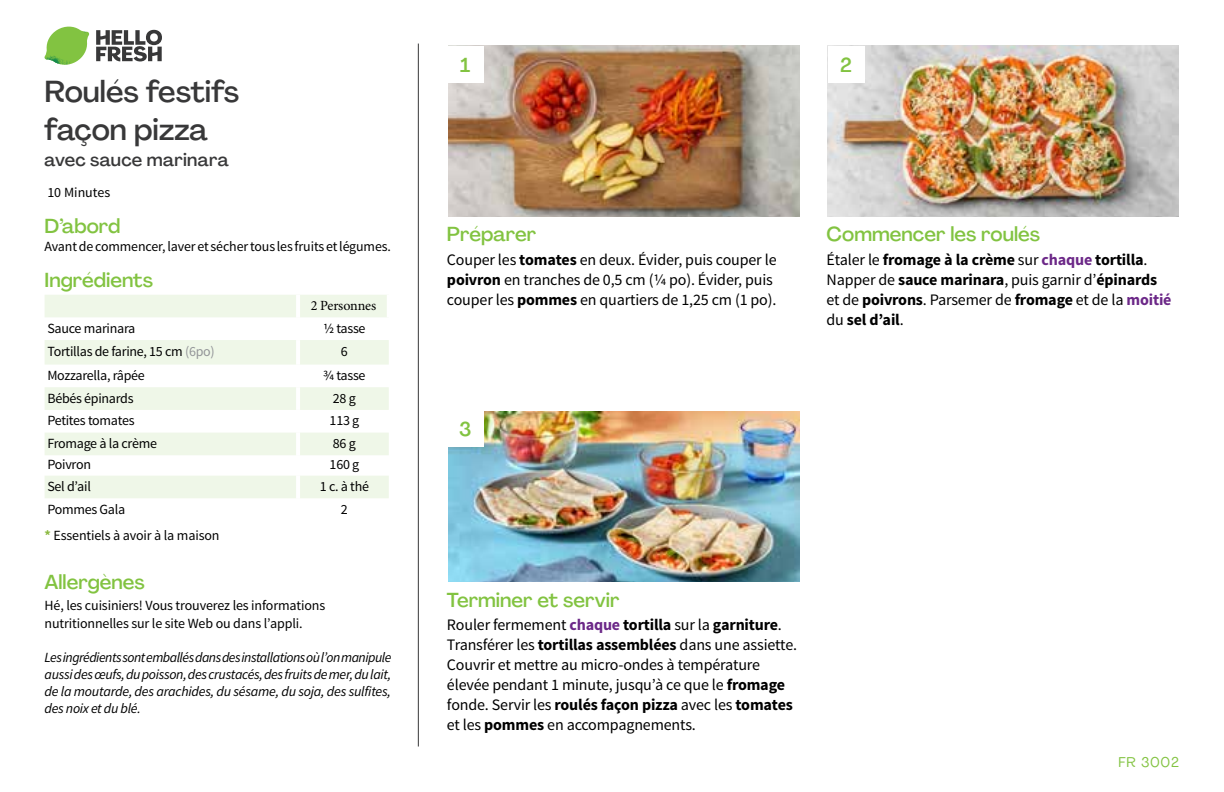
<style>
.page{position:relative;width:1224px;height:792px;background:#fff}
.page>*{position:absolute;margin:0;border:0;box-sizing:border-box;transform-origin:0 0}
.t1{font:500 30px/38px "Agrandir";color:#383839}
.t2{font:500 20px "Agrandir";color:#82c341}
.t3{font:500 18px "Agrandir";letter-spacing:.015em;color:#383839}
.t4{font:16px/20px "Source Sans Pro";letter-spacing:-.01em;color:#000}
.t5{font:700 16px/20px "Source Sans Pro";letter-spacing:-.01em;color:#000}
.t6{font:14px/18px "Source Sans Pro";letter-spacing:-.02em;color:#000}
.t7{font:italic 14px/17px "Source Sans Pro";letter-spacing:-.015em;color:#000;text-align:justify}
.t8{font:14px "Minion Pro";letter-spacing:-.01em;color:#000}
.t9{font:14px "Source Sans Pro";color:#000}
.t10{font:14px "Agrandir";letter-spacing:.05em;color:#82c341}
.s1{color:#939598}
.s2{font-weight:700;color:#8cba42}
.s3{font-weight:700}
.s4{font-weight:400}
.s5{color:#6c2888}
.s6{font-weight:700;color:#6c2888}
</style>
<div class="page">
<svg style="left:96px;top:29px;width:66px;height:33px"></svg>
<svg style="left:48px;top:27px;width:39px;height:25px"></svg>
<img style="left:69px;top:27px;width:20px;height:17px">
<img style="left:47px;top:41px;width:38px;height:7px">
<img style="left:44px;top:44px;width:40px;height:21px">
<img style="left:68px;top:48px;width:17px;height:17px">
<hr style="left:418px;top:44px;width:1px;height:703px;background:#383839">
<svg style="left:45px;top:295px;width:344px;height:203px;fill:#eff7e8"></svg>
<hr style="left:296px;top:295px;width:4px;height:22px;background:#fff">
<hr style="left:387px;top:295px;width:4px;height:22px;background:#fff">
<hr style="left:296px;top:317px;width:4px;height:23px;background:#fff">
<hr style="left:296px;top:340px;width:4px;height:25px;background:#fff">
<hr style="left:296px;top:365px;width:4px;height:22px;background:#fff">
<hr style="left:296px;top:387px;width:4px;height:23px;background:#fff">
<hr style="left:296px;top:410px;width:4px;height:23px;background:#fff">
<hr style="left:296px;top:433px;width:4px;height:22px;background:#fff">
<hr style="left:296px;top:455px;width:4px;height:21px;background:#fff">
<hr style="left:296px;top:476px;width:4px;height:22px;background:#fff">
<img style="left:448px;top:46px;width:351px;height:170px">
<img style="left:448px;top:411px;width:351px;height:171px">
<img style="left:828px;top:46px;width:351px;height:170px">
<div style="left:447px;top:46px;width:37px;height:36px;background:#fff"></div>
<div style="left:447px;top:411px;width:37px;height:36px;background:#fff"></div>
<div style="left:828px;top:46px;width:36px;height:36px;background:#fff"></div>
<h1 class="t1" style="left:45px;top:72px;width:196px">Roulés festifs façon pizza</h1>
<p class="t3" style="left:45px;top:148px;width:186px">avec sauce marinara</p>
<p class="t9" style="left:47px;top:184px;width:64px">10 Minutes</p>
<p class="t2" style="left:45px;top:214px;width:77px">D’abord</p>
<p class="t6" style="left:45px;top:238px;width:348px">Avant de commencer, laver et sécher tous les fruits et légumes.</p>
<p class="t2" style="left:45px;top:267px;width:110px">Ingrédients</p>
<p class="t8" style="left:311px;top:296px;width:67px">2 Personnes</p>
<p class="t6" style="left:47px;top:319px;width:90px">Sauce marinara</p>
<p class="t6" style="left:323px;top:319px;width:44px">1/2 tasse</p>
<p class="t6" style="left:47px;top:343px;width:169px">Tortillas de farine, 15 cm <span class="s1">(6po)</span></p>
<p class="t6" style="left:341px;top:343px;width:8px">6</p>
<p class="t6" style="left:47px;top:366px;width:99px">Mozzarella, râpée</p>
<p class="t6" style="left:323px;top:366px;width:44px">3/4 tasse</p>
<p class="t6" style="left:47px;top:389px;width:88px">Bébés épinards</p>
<p class="t6" style="left:333px;top:389px;width:24px">28 g</p>
<p class="t6" style="left:47px;top:412px;width:89px">Petites tomates</p>
<p class="t6" style="left:330px;top:412px;width:31px">113 g</p>
<p class="t6" style="left:47px;top:435px;width:111px">Fromage à la crème</p>
<p class="t6" style="left:333px;top:435px;width:24px">86 g</p>
<p class="t6" style="left:47px;top:456px;width:45px">Poivron</p>
<p class="t6" style="left:330px;top:456px;width:31px">160 g</p>
<p class="t6" style="left:47px;top:478px;width:45px">Sel d’ail</p>
<p class="t6" style="left:320px;top:478px;width:51px">1 c. à thé</p>
<p class="t6" style="left:47px;top:500px;width:79px">Pommes Gala</p>
<p class="t6" style="left:341px;top:500px;width:8px">2</p>
<p class="t6" style="left:45px;top:527px;width:176px"><span class="s2">*</span> Essentiels à avoir à la maison</p>
<p class="t2" style="left:45px;top:569px;width:102px">Allergènes</p>
<p class="t6" style="left:45px;top:596px;width:282px">Hé, les cuisiniers! Vous trouverez les informations nutritionnelles sur le site Web ou dans l’appli.</p>
<p class="t7" style="left:45px;top:649px;width:348px">Les ingrédients sont emballés dans des installations où l’on manipule aussi des œufs, du poisson, des crustacés, des fruits de mer, du lait, de la moutarde, des arachides, du sésame, du soja, des sulfites, des noix et du blé.</p>
<p class="t2" style="left:460px;top:52px;width:12px">1</p>
<p class="t2" style="left:840px;top:52px;width:13px">2</p>
<p class="t2" style="left:447px;top:222px;width:91px">Préparer</p>
<p class="t4" style="left:447px;top:250px;width:331px">Couper les <span class="s3">tomates</span> en deux. Évider, puis couper le <span class="s3">poivron</span> en tranches de 0,5 cm (1/4 po). Évider, puis couper les <span class="s3">pommes</span> en quartiers de 1,25 cm (1 po).</p>
<p class="t2" style="left:459px;top:417px;width:14px">3</p>
<p class="t2" style="left:827px;top:222px;width:215px">Commencer les roulés</p>
<p class="t5" style="left:827px;top:250px;width:346px"><span class="s4">Étaler le</span> fromage à la crème <span class="s4">sur</span> <span class="s5">chaque</span> tortilla<span class="s4">.<br>Napper de</span> sauce marinara<span class="s4">, puis garnir d’</span>épinards <span class="s4">et de</span> poivrons<span class="s4">. Parsemer de</span> fromage <span class="s4">et de la</span> <span class="s5">moitié </span><span class="s4">du</span> sel d’ail<span class="s4">.</span></p>
<p class="t2" style="left:447px;top:587px;width:174px">Terminer et servir</p>
<p class="t4" style="left:447px;top:615px;width:352px">Rouler fermement <span class="s6">chaque</span> <span class="s3">tortilla</span> sur la <span class="s3">garniture</span>.<br>Transférer les <span class="s3">tortillas assemblées</span> dans une assiette.<br>Couvrir et mettre au micro-ondes à température élevée pendant 1 minute, jusqu’à ce que le <span class="s3">fromage </span>fonde. Servir les <span class="s3">roulés façon pizza</span> avec les <span class="s3">tomates </span>et les <span class="s3">pommes</span> en accompagnements.</p>
<p class="t10" style="left:1119px;top:753px;width:62px">FR 3002</p>
</div>
